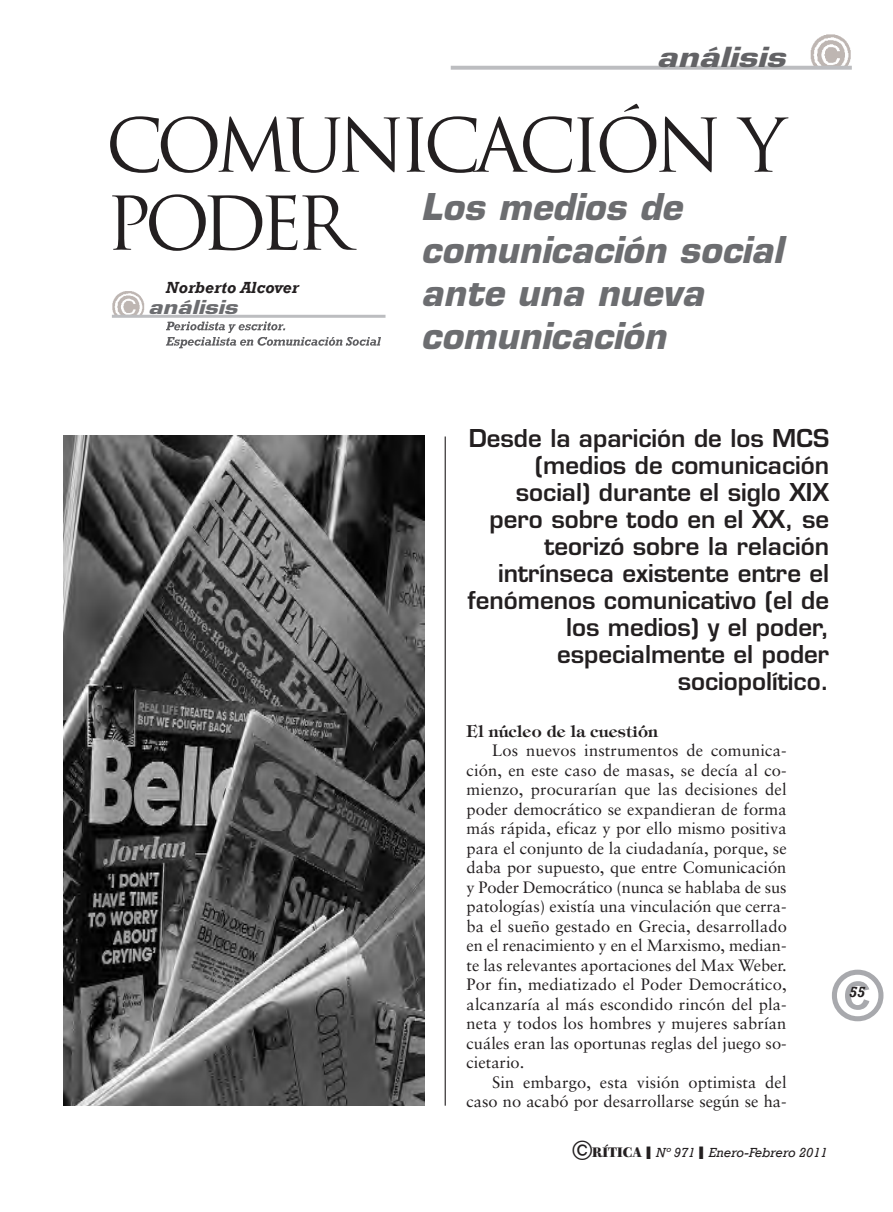
<style>
.page{position:relative;width:893px;height:1212px;background:#fff}
.page>*{position:absolute;margin:0;border:0;box-sizing:border-box;transform-origin:0 0}
.t1{font:72px/78px "Trajan";letter-spacing:-.09em;color:#231f20}
.t2{font:700 69px "Rockwell";color:#a8a9ad}
.t3{font:italic 700 36px/43.2px "Eurostile";letter-spacing:.005em;color:#6c6d70}
.t4{font:italic 700 27px "Eurostile";letter-spacing:.005em;color:#636366;scale:1.25 1}
.t5{font:600 24px/27px "Eurostile";color:#231f20;text-align:right}
.t6{font:italic 700 18.75px "Eurostile";letter-spacing:.005em;color:#6c6d70;scale:1.25 1}
.t7{font:16.5px "Sabon";color:#231f20}
.t8{font:600 16.5px "Tiffany";color:#231f20}
.t9{font:italic 700 16.5px "Rockwell";color:#231f20}
.t10{font:italic 700 15px "Rockwell";color:#231f20}
.t11{font:italic 13.5px "Rockwell";color:#231f20}
.s1{font-family:"Helvetica";font-style:normal;font-size:27px}
.s2{font-family:"Bodoni Old Face BE";font-weight:700;font-style:normal}
</style>
<div class="page">
<img style="left:64px;top:435px;width:360px;height:671px">
<img style="left:809px;top:34px;width:43px;height:32px">
<svg style="left:451px;top:66px;width:401px;height:4px;background:#c1c2c5"></svg>
<img style="left:112px;top:291px;width:33px;height:24px">
<hr style="left:112px;top:315px;width:273px;height:3px;background:#bcbdc0">
<svg style="left:166px;top:321px;width:59px;height:9px"></svg>
<svg style="left:166px;top:337px;width:58px;height:11px"></svg>
<hr style="left:445px;top:436px;width:1px;height:670px;background:#231f20">
<p class="t4" style="left:657px;top:47px;width:105px">análisis</p>
<p class="t1" style="left:105px;top:108px;width:682px">COMUNICACIÓN Y<br>PODER</p>
<p class="t3" style="left:421px;top:189px;width:364px">Los medios de comunicación social ante una nueva comunicación</p>
<p class="t9" style="left:166px;top:277px;width:135px">Norberto Alcover</p>
<p class="t6" style="left:148px;top:300px;width:73px">análisis</p>
<p class="t5" style="left:468px;top:427px;width:363px">Desde la aparición de los MCS (medios de comunicación social) durante el siglo XIX pero sobre todo en el XX, se teorizó sobre la relación intrínseca existente entre el fenómenos comunicativo (el de los medios) y el poder, especialmente el poder sociopolítico.</p>
<p class="t8" style="left:467px;top:721px;width:193px">El núcleo de la cuestión</p>
<p class="t7" style="left:492px;top:743px;width:296px">Los nuevos instrumentos de comunica-</p>
<p class="t7" style="left:467px;top:763px;width:322px">ción, en este caso de masas, se decía al co-</p>
<p class="t7" style="left:467px;top:782px;width:322px">mienzo, procurarían que las decisiones del</p>
<p class="t7" style="left:467px;top:802px;width:322px">poder democrático se expandieran de forma</p>
<p class="t7" style="left:467px;top:821px;width:322px">más rápida, eficaz y por ello mismo positiva</p>
<p class="t7" style="left:467px;top:841px;width:322px">para el conjunto de la ciudadanía, porque, se</p>
<p class="t7" style="left:467px;top:860px;width:321px">daba por supuesto, que entre Comunicación</p>
<p class="t7" style="left:467px;top:880px;width:321px">y Poder Democrático (nunca se hablaba de sus</p>
<p class="t7" style="left:467px;top:899px;width:322px">patologías) existía una vinculación que cerra-</p>
<p class="t7" style="left:467px;top:919px;width:322px">ba el sueño gestado en Grecia, desarrollado</p>
<p class="t7" style="left:467px;top:938px;width:321px">en el renacimiento y en el Marxismo, median-</p>
<p class="t7" style="left:467px;top:958px;width:322px">te las relevantes aportaciones del Max Weber.</p>
<p class="t7" style="left:467px;top:977px;width:322px">Por fin, mediatizado el Poder Democrático,</p>
<p class="t7" style="left:467px;top:997px;width:322px">alcanzaría al más escondido rincón del pla-</p>
<p class="t7" style="left:467px;top:1016px;width:321px">neta y todos los hombres y mujeres sabrían</p>
<p class="t7" style="left:467px;top:1036px;width:322px">cuáles eran las oportunas reglas del juego so-</p>
<p class="t7" style="left:467px;top:1055px;width:59px">cietario.</p>
<p class="t7" style="left:492px;top:1075px;width:296px">Sin embargo, esta visión optimista del</p>
<p class="t7" style="left:467px;top:1094px;width:322px">caso no acabó por desarrollarse según se ha-</p>
<p class="t2" style="left:832px;top:952px;width:53px">©</p>
<p class="t10" style="left:849px;top:983px;width:18px">55</p>
<p class="t11" style="left:572px;top:1144px;width:257px"><span class="s1">©</span><span class="s2">RÍTICA</span> ❙ Nº 971 ❙ Enero-Febrero 2011</p>
</div>
